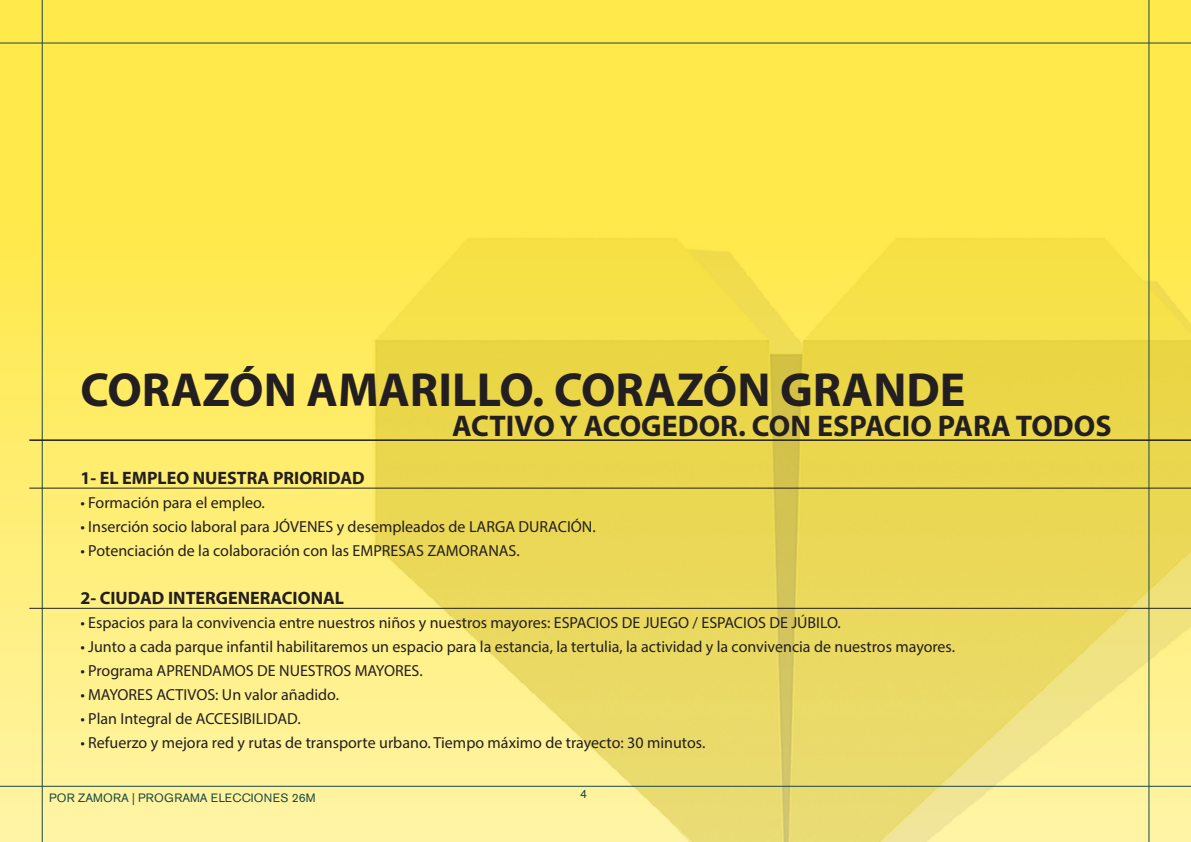
<style>
.page{position:relative;width:1191px;height:842px;background:#fff}
.page>*{position:absolute;margin:0;border:0;box-sizing:border-box;transform-origin:0 0}
.t1{font:700 48px "Myriad Pro";color:#231f20}
.t2{font:700 30px "Myriad Pro";color:#231f20}
.t3{font:700 18px "Myriad Pro";color:#231f20}
.t4{font:16px "Myriad Pro";color:#231f20}
.t5{font:12px "Akzidenz Grotesk BE";letter-spacing:.02em;color:#184a45}
</style>
<div class="page">
<img style="left:0;top:0;width:1190px;height:842px">
<hr style="left:0;top:43px;width:1191px;height:1px;background:#184a45">
<hr style="left:1148px;top:0;width:1px;height:842px;background:#184a45">
<hr style="left:0;top:786px;width:1191px;height:1px;background:#184a45">
<hr style="left:42px;top:0;width:1px;height:842px;background:#184a45">
<hr style="left:29px;top:439px;width:1162px;height:2px;background:#231f20">
<hr style="left:29px;top:488px;width:1162px;height:1px;background:#231f20">
<hr style="left:29px;top:608px;width:1162px;height:1px;background:#231f20">
<h1 class="t1" style="left:80px;top:358px;width:886px">CORAZÓN AMARILLO. CORAZÓN GRANDE</h1>
<h2 class="t2" style="left:452px;top:406px;width:661px">ACTIVO Y ACOGEDOR. CON ESPACIO PARA TODOS</h2>
<p class="t3" style="left:80px;top:466px;width:286px">1- EL EMPLEO NUESTRA PRIORIDAD</p>
<p class="t4" style="left:80px;top:493px;width:186px">• Formación para el empleo.</p>
<p class="t4" style="left:80px;top:517px;width:517px">• Inserción socio laboral para JÓVENES y desempleados de LARGA DURACIÓN.</p>
<p class="t4" style="left:80px;top:541px;width:441px">• Potenciación de la colaboración con las EMPRESAS ZAMORANAS.</p>
<p class="t3" style="left:80px;top:586px;width:265px">2- CIUDAD INTERGENERACIONAL</p>
<p class="t4" style="left:80px;top:613px;width:762px">• Espacios para la convivencia entre nuestros niños y nuestros mayores: ESPACIOS DE JUEGO / ESPACIOS DE JÚBILO.</p>
<p class="t4" style="left:80px;top:637px;width:876px">• Junto a cada parque infantil habilitaremos un espacio para la estancia, la tertulia, la actividad y la convivencia de nuestros mayores.</p>
<p class="t4" style="left:80px;top:661px;width:344px">• Programa APRENDAMOS DE NUESTROS MAYORES.</p>
<p class="t4" style="left:80px;top:685px;width:260px">• MAYORES ACTIVOS: Un valor añadido.</p>
<p class="t4" style="left:80px;top:709px;width:222px">• Plan Integral de ACCESIBILIDAD.</p>
<p class="t4" style="left:80px;top:733px;width:626px">• Refuerzo y mejora red y rutas de transporte urbano. Tiempo máximo de trayecto: 30 minutos.</p>
<p class="t5" style="left:49px;top:791px;width:268px">POR ZAMORA | PROGRAMA ELECCIONES 26M</p>
<p class="t5" style="left:580px;top:787px;width:8px">4</p>
</div>
